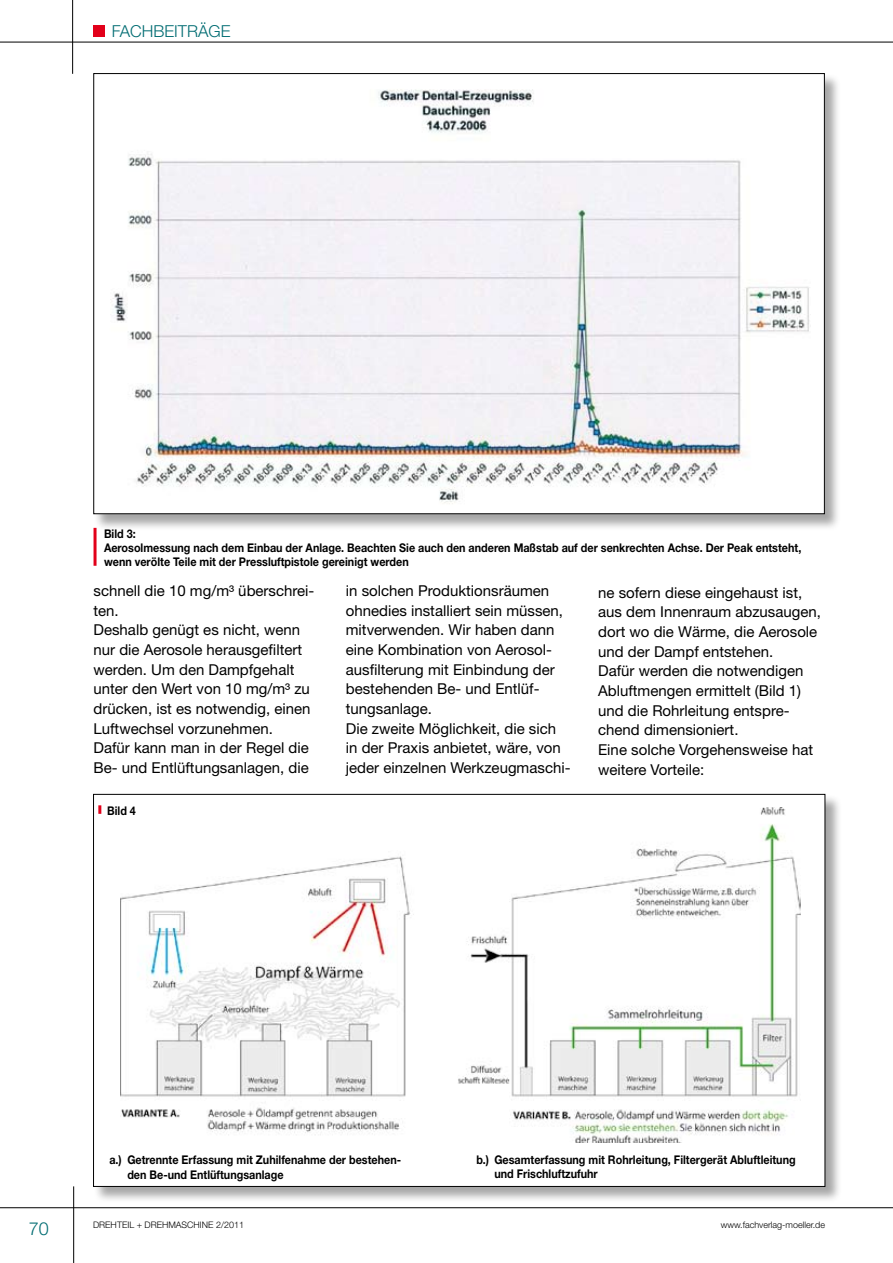
<style>
.page{position:relative;width:893px;height:1263px;background:#fff}
.page>*{position:absolute;margin:0;border:0;box-sizing:border-box;transform-origin:0 0}
.t1{font:300 18px "Helvetica Neue";color:#006c72}
.t2{font:300 16.5px "Helvetica Neue";color:#006c72}
.t3{font:15px/19.6px "Helvetica Neue";color:#000}
.t4{font:700 12px/14.2px "Helvetica Neue";color:#000;scale:.9 1}
.t5{font:300 9px "Helvetica Neue";color:#000}
</style>
<div class="page">
<hr style="left:0;top:42px;width:893px;height:1px;background:#000">
<hr style="left:73px;top:1186px;width:1px;height:77px;background:#000">
<hr style="left:0;top:1207px;width:893px;height:1px;background:#000">
<hr style="left:72px;top:0;width:1px;height:74px;background:#000">
<div style="left:93px;top:26px;width:12px;height:11px;background:#e2001a"></div>
<div style="left:93px;top:794px;width:749px;height:409px;background:#000;opacity:.35"></div>
<div style="left:94px;top:794px;width:731px;height:392px;background:#fff"></div>
<div style="left:94px;top:73px;width:748px;height:458px;background:#000;opacity:.35"></div>
<img style="left:95px;top:75px;width:728px;height:437px">
<img style="left:120px;top:807px;width:680px;height:335px">
<hr style="left:94px;top:528px;width:3px;height:38px;background:#e2001a">
<svg style="left:98px;top:805px;width:3px;height:9px"></svg>
<p class="t2" style="left:112px;top:21px;width:120px">FACHBEITRÄGE</p>
<p class="t4" style="left:104px;top:526px;width:776px">Bild 3:<br>Aerosolmessung nach dem Einbau der Anlage. Beachten Sie auch den anderen Maßstab auf der senkrechten Achse. Der Peak entsteht, wenn verölte Teile mit der Pressluftpistole gereinigt werden</p>
<p class="t3" style="left:94px;top:581px;width:222px">schnell die 10 mg/m³ überschrei&shy;ten.<br>Deshalb genügt es nicht, wenn nur die Aerosole herausgefiltert werden. Um den Dampfgehalt unter den Wert von 10 mg/m³ zu drücken, ist es notwendig, einen<br>Luftwechsel vorzunehmen.<br>Dafür kann man in der Regel die<br>Be- und Entlüftungsanlagen, die</p>
<p class="t3" style="left:346px;top:581px;width:226px">in solchen Produktionsräumen ohnedies installiert sein müssen, mitverwenden. Wir haben dann eine Kombination von Aerosol&shy;ausfilterung mit Einbindung der bestehenden Be- und Entlüf&shy;tungsanlage.<br>Die zweite Möglichkeit, die sich in der Praxis anbietet, wäre, von jeder einzelnen Werkzeugmaschi-</p>
<p class="t3" style="left:598px;top:582px;width:224px">ne sofern diese eingehaust ist, aus dem Innenraum abzusaugen, dort wo die Wärme, die Aerosole und der Dampf entstehen.<br>Dafür werden die notwendigen<br>Abluftmengen ermittelt (Bild 1) und die Rohrleitung entspre&shy;chend dimensioniert.<br>Eine solche Vorgehensweise hat weitere Vorteile:</p>
<p class="t4" style="left:107px;top:803px;width:33px">Bild 4</p>
<p class="t1" style="left:29px;top:1217px;width:22px">70</p>
<p class="t4" style="left:127px;top:1153px;width:306px;text-indent:-18px">a.) Getrennte Erfassung mit Zuhilfenahme der bestehen&shy;den Be-und Entlüftungsanlage</p>
<p class="t4" style="left:494px;top:1152px;width:336px;text-indent:-18px">b.) Gesamterfassung mit Rohrleitung, Filtergerät Abluftleitung und Frischluftzufuhr</p>
<p class="t5" style="left:93px;top:1219px;width:152px">DREHTEIL + DREHMASCHINE 2/2011</p>
<p class="t5" style="left:721px;top:1219px;width:106px">www.fachverlag-moeller.de</p>
</div>
